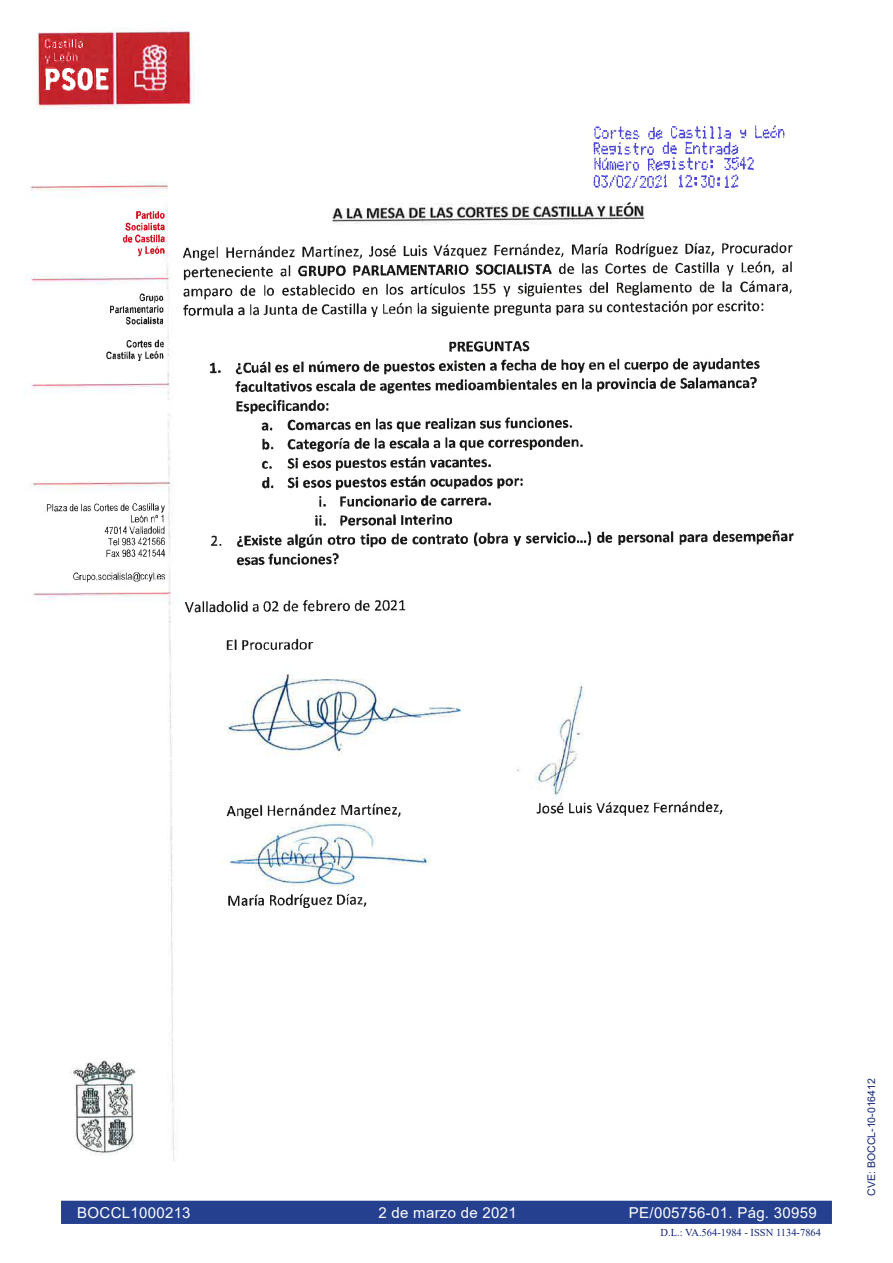
<style>
.page{position:relative;width:893px;height:1263px;background:#fff}
.page>*{position:absolute;margin:0;border:0;box-sizing:border-box;transform-origin:0 0}
.E_CVE{font:15px "Arial";letter-spacing:.02em;color:#fff}
.t1{font:10.5px "Times New Roman";color:#132477}
.t2{font:10.5px "Arial";color:#132477}
</style>
<div class="page">
<div style="left:60px;top:1200px;width:773px;height:25px;background:#25408f"></div>
<div style="left:60px;top:1199px;width:773px;height:26px;border:2px solid #fff"></div>
<img style="left:25px;top:28px;width:808px;height:1172px">
<img style="left:45px;top:38px;width:66px;height:52px">
<img style="left:592px;top:126px;width:195px;height:62px">
<img style="left:48px;top:203px;width:747px;height:704px">
<svg style="left:297px;top:842px;width:13px;height:8px"></svg>
<p class="E_CVE" style="left:77px;top:1202px;width:115px">BOCCL1000213</p>
<p class="E_CVE" style="left:378px;top:1202px;width:140px">2 de marzo de 2021</p>
<p class="E_CVE" style="left:629px;top:1202px;width:189px">PE/005756-01. Pág. 30959</p>
<p class="t1" style="left:661px;top:1225px;width:162px">D.L.: VA.564-1984 - ISSN 1134-7864</p>
<p class="t2" style="left:864px;top:1195px;width:119px;rotate:-90deg">CVE: BOCCL-10-016412</p>
</div>
